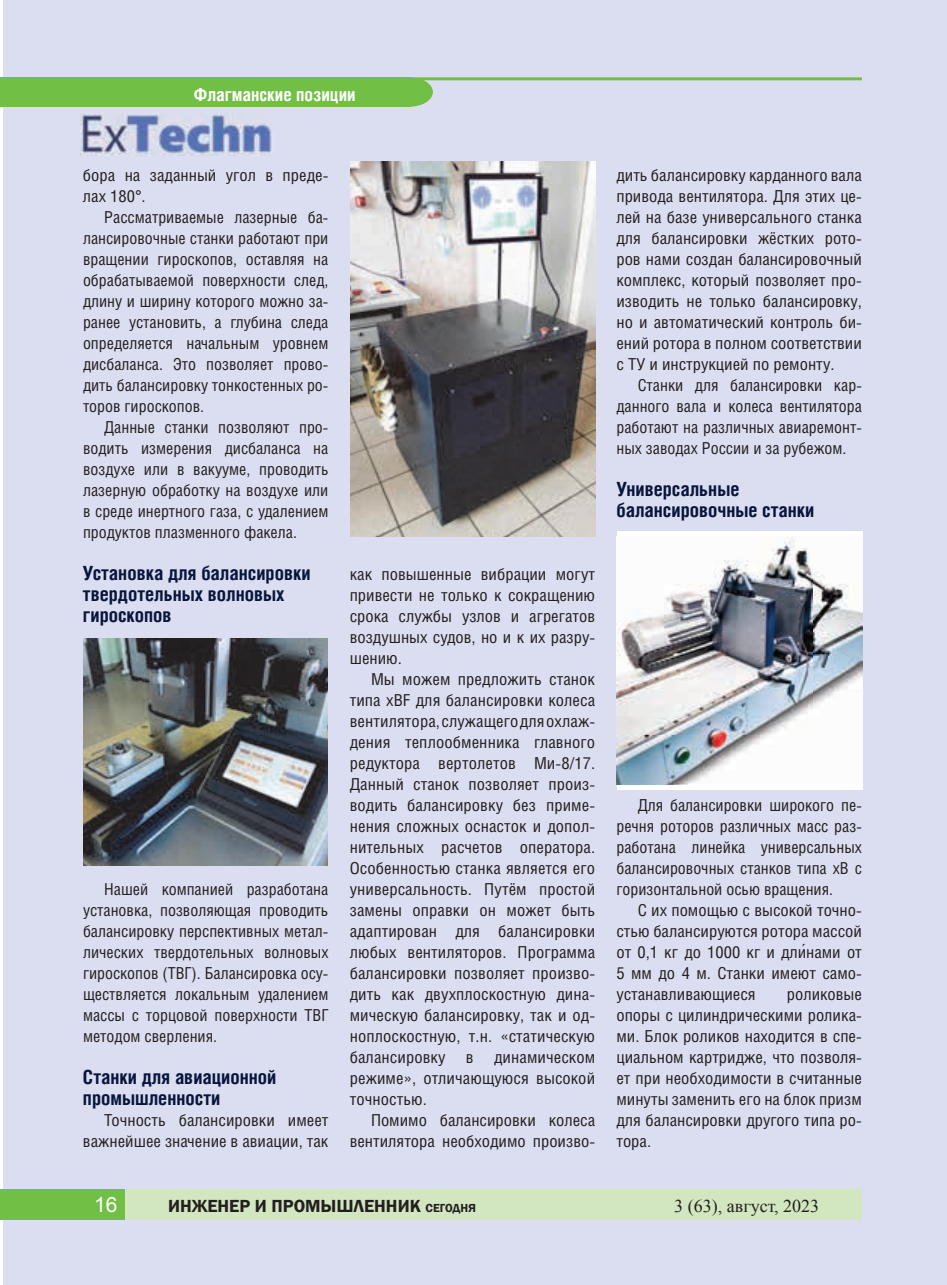
<style>
.page{position:relative;width:947px;height:1285px;background:#fff}
.page>*{position:absolute;margin:0;border:0;box-sizing:border-box;transform-origin:0 0}
.t1{font:21px "Arial";color:#fff}
.t2{font:700 19.5px/21px "Helios Cond";color:#08153d}
.t3{font:600 18px "Franklin Gothic";color:#231f20}
.t4{font:700 18px "Helios Cond";color:#fff}
.t5{font:18px "Times New Roman";color:#231f20}
.t6{font:16.5px/21px "Helios Cond";color:#231f20;text-align:justify;scale:1.04 1}
.t7{font:16.5px/21px "Helios Cond";color:#231f20;text-align:justify}
.s1{font-size:12px}
</style>
<div class="page">
<div style="left:3px;top:0;width:943px;height:1284px;background:#dbdef0"></div>
<div style="left:125px;top:1188px;width:736px;height:31px;background:#d2e7c0"></div>
<div style="left:0;top:1188px;width:124px;height:31px;background:#71bf44"></div>
<div style="left:0;top:77px;width:410px;height:30px;background:#71bf44"></div>
<div style="left:386px;top:77px;width:46px;height:30px;background:#71bf44;border-radius:50%"></div>
<hr style="left:410px;top:77px;width:451px;height:3px;background:#71bf44">
<img style="left:81px;top:113px;width:192px;height:42px">
<img style="left:84px;top:638px;width:243px;height:227px">
<img style="left:350px;top:162px;width:245px;height:374px">
<div style="left:616px;top:531px;width:246px;height:258px;background:#fff"></div>
<img style="left:616px;top:536px;width:246px;height:248px">
<p class="t4" style="left:194px;top:88px;width:163px">Флагманские позиции</p>
<p class="t6" style="left:83px;top:166px;width:237px">бора на заданный угол в преде&shy;лах 180°.</p>
<p class="t7" style="left:83px;top:208px;width:247px;text-indent:21px">Рассматриваемые лазерные ба&shy;лансировочные станки работают при вращении гироскопов, оставляя на обрабатываемой поверхности след, длину и ширину которого можно за&shy;ранее установить, а глубина следа определяется начальным уровнем дисбаланса. Это позволяет прово&shy;дить балансировку тонкостенных ро&shy;торов гироскопов.</p>
<p class="t7" style="left:83px;top:418px;width:247px;text-indent:21px">Данные станки позволяют про&shy;водить измерения дисбаланса на воздухе или в вакууме, проводить лазерную обработку на воздухе или в среде инертного газа, с удалением продуктов плазменного факела.</p>
<p class="t2" style="left:83px;top:564px;width:229px">Установка для балансировки твердотельных волновых гироскопов</p>
<p class="t7" style="left:83px;top:880px;width:247px;text-indent:21px">Нашей компанией разработана установка, позволяющая проводить балансировку перспективных метал&shy;лических твердотельных волновых гироскопов (ТВГ). Балансировка осу&shy;ществляется локальным удалением массы с торцовой поверхности ТВГ методом сверления.</p>
<p class="t2" style="left:83px;top:1068px;width:195px">Станки для авиационной промышленности</p>
<p class="t6" style="left:83px;top:1111px;width:237px;text-align:right">Точность балансировки имеет важнейшее значение в авиации, так</p>
<p class="t6" style="left:349px;top:565px;width:237px">как повышенные вибрации могут привести не только к сокращению срока службы узлов и агрегатов воздушных судов, но и к их разру&shy;шению.</p>
<p class="t6" style="left:349px;top:670px;width:237px;text-indent:21px">Мы можем предложить станок типа xBF для балансировки колеса вентилятора, служащего для охлаж&shy;дения теплообменника главного редуктора вертолетов Ми-8/17.<br>Данный станок позволяет произ&shy;водить балансировку без приме&shy;нения сложных оснасток и допол&shy;нительных расчетов оператора.<br>Особенностью станка является его универсальность. Путём простой замены оправки он может быть адаптирован для балансировки любых вентиляторов. Программа балансировки позволяет произво&shy;дить как двухплоскостную дина&shy;мическую балансировку, так и од&shy;ноплоскостную, т.н. «статическую балансировку в динамическом режиме», отличающуюся высокой точностью.</p>
<p class="t6" style="left:349px;top:1111px;width:237px;text-align:right">Помимо балансировки колеса вентилятора необходимо произво-</p>
<p class="t6" style="left:616px;top:166px;width:237px">дить балансировку карданного вала привода вентилятора. Для этих це&shy;лей на базе универсального станка для балансировки жёстких рото&shy;ров нами создан балансировочный комплекс, который позволяет про&shy;изводить не только балансировку, но и автоматический контроль би&shy;ений ротора в полном соответствии с ТУ и инструкцией по ремонту.</p>
<p class="t7" style="left:616px;top:376px;width:247px;text-indent:21px">Станки для балансировки кар&shy;данного вала и колеса вентилятора работают на различных авиаремонт&shy;ных заводах России и за рубежом.</p>
<p class="t2" style="left:616px;top:480px;width:199px">Универсальные балансировочные станки</p>
<p class="t7" style="left:616px;top:796px;width:247px;text-indent:21px">Для балансировки широкого пе&shy;речня роторов различных масс раз&shy;работана линейка универсальных балансировочных станков типа xB с горизонтальной осью вращения.</p>
<p class="t6" style="left:616px;top:901px;width:237px;text-indent:21px">С их помощью с высокой точно&shy;стью балансируются ротора массой от 0,1 кг до 1000 кг и дли<sup>´</sup>нами от 5 мм до 4 м. Станки имеют само&shy;устанавливающиеся</p>
<p class="t6" style="left:616px;top:985px;width:237px;text-indent:170px">роликовые опоры с цилиндрическими ролика&shy;ми. Блок роликов находится в спе&shy;циальном картридже, что позволя&shy;ет при необходимости в считанные минуты заменить его на блок призм для балансировки другого типа ро&shy;тора.</p>
<p class="t1" style="left:94px;top:1190px;width:25px">16</p>
<p class="t3" style="left:168px;top:1195px;width:309px">ИНЖЕНЕР И ПРОМЫШЛЕННИК <span class="s1">СЕГОДНЯ</span></p>
<p class="t5" style="left:674px;top:1193px;width:146px">3 (63), август, 2023</p>
</div>
